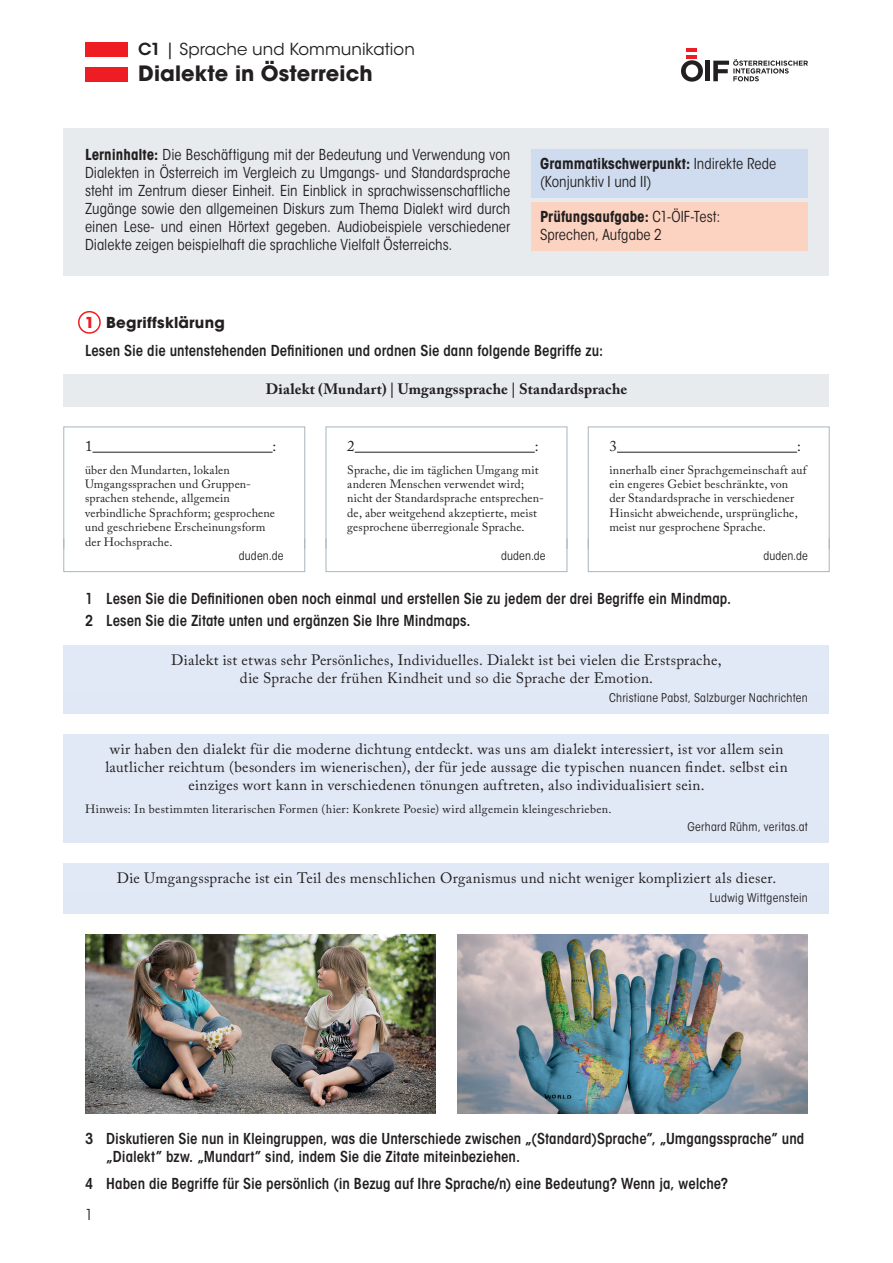
<style>
.page{position:relative;width:893px;height:1263px;background:#fff}
.page>*{position:absolute;margin:0;border:0;box-sizing:border-box;transform-origin:0 0}
.t1{font:700 21px "ITC Avant Garde Std";letter-spacing:.005em;color:#231f20}
.t2{font:16.5px "ITC Avant Garde Std";color:#231f20}
.t3{font:15px/18px "Adobe Caslon Pro";letter-spacing:.02em;color:#231f20;text-align:center}
.t4{font:600 condensed 15px/28.7px "ITC Avant Garde Std";letter-spacing:.005em;color:#231f20}
.t5{font:condensed 15px/18px "ITC Avant Garde Std";color:#231f20}
.t6{font:700 15px "Adobe Caslon Pro";letter-spacing:.015em;color:#231f20}
.t7{font:12px/14.4px "Adobe Caslon Pro";letter-spacing:.015em;color:#231f20}
.t8{font:condensed 12px "ITC Avant Garde Std";letter-spacing:.02em;color:#231f20}
.s1{font-weight:600}
.s2{font-weight:700}
.s3{font-weight:700;font-stretch:normal;color:#ee1d23}
.s4{font-weight:700;font-stretch:normal}
</style>
<div class="page">
<svg style="left:681px;top:60px;width:22px;height:22px"></svg>
<div style="left:705px;top:61px;width:5px;height:20px;background:#231f20"></div>
<hr style="left:686px;top:55px;width:11px;height:4px;background:#ee1d23">
<svg style="left:686px;top:49px;width:11px;height:3px"></svg>
<svg style="left:713px;top:59px;width:95px;height:22px"></svg>
<div style="left:85px;top:67px;width:43px;height:14px;background:#ee1d23"></div>
<div style="left:85px;top:43px;width:43px;height:14px;background:#ee1d23"></div>
<div style="left:64px;top:128px;width:765px;height:147px;background:#e7ebee"></div>
<div style="left:64px;top:375px;width:765px;height:32px;background:#e7ebee"></div>
<div style="left:63px;top:426px;width:242px;height:123px;border:1px solid #a7b6be"></div>
<hr style="left:93px;top:452px;width:180px;height:1px;background:#231f20">
<div style="left:63px;top:538px;width:242px;height:34px;border:1px solid #a7b6be"></div>
<div style="left:326px;top:426px;width:241px;height:123px;border:1px solid #a7b6be"></div>
<hr style="left:355px;top:452px;width:180px;height:1px;background:#231f20">
<div style="left:326px;top:538px;width:241px;height:34px;border:1px solid #a7b6be"></div>
<div style="left:588px;top:426px;width:242px;height:123px;border:1px solid #a7b6be"></div>
<hr style="left:617px;top:452px;width:180px;height:1px;background:#231f20">
<div style="left:588px;top:538px;width:242px;height:34px;border:1px solid #a7b6be"></div>
<div style="left:64px;top:645px;width:765px;height:50px;background:#e1e9f6"></div>
<div style="left:64px;top:693px;width:765px;height:20px;background:#e1e8f5"></div>
<div style="left:64px;top:734px;width:765px;height:68px;background:#e1e9f6"></div>
<div style="left:64px;top:795px;width:765px;height:29px;background:#e1e9f6"></div>
<div style="left:64px;top:822px;width:765px;height:21px;background:#e1e8f5"></div>
<div style="left:64px;top:864px;width:765px;height:32px;background:#e1e9f6"></div>
<div style="left:64px;top:893px;width:765px;height:20px;background:#e1e8f5"></div>
<img style="left:457px;top:935px;width:351px;height:178px">
<img style="left:85px;top:935px;width:351px;height:178px">
<div style="left:78px;top:311px;width:23px;height:23px;border:2px solid #ee1d23;border-radius:50%"></div>
<div style="left:531px;top:203px;width:277px;height:48px;background:#fcd2c0"></div>
<div style="left:531px;top:149px;width:277px;height:48px;background:#cfdcef"></div>
<h2 class="t2" style="left:138px;top:39px;width:278px"><span class="s1">C1</span> | Sprache und Kommunikation</h2>
<h1 class="t1" style="left:138px;top:60px;width:236px">Dialekte in Österreich</h1>
<p class="t5" style="left:85px;top:146px;width:427px;text-align:justify"><span class="s2">Lerninhalte:</span> Die Beschäftigung mit der Bedeutung und Verwendung von Dialekten in Österreich im Vergleich zu Umgangs- und Standardsprache steht im Zentrum dieser Einheit. Ein Einblick in sprachwissenschaftliche Zugänge sowie den allgemeinen Diskurs zum Thema Dialekt wird durch einen Lese- und einen Hörtext gegeben. Audiobeispiele verschiedener Dialekte zeigen beispielhaft die sprachliche Vielfalt Österreichs.</p>
<p class="t5" style="left:540px;top:154px;width:238px"><span class="s2">Grammatikschwerpunkt:</span> Indirekte Rede (Konjunktiv I und II)</p>
<p class="t5" style="left:540px;top:208px;width:182px"><span class="s2">Prüfungsaufgabe:</span> C1-ÖIF-Test:<br>Sprechen, Aufgabe 2</p>
<p class="t4" style="left:85px;top:308px;width:520px"><span class="s3">1</span> <span class="s4">Begriffsklärung<br></span>Lesen Sie die untenstehenden Definitionen und ordnen Sie dann folgende Begriffe zu:</p>
<p class="t6" style="left:266px;top:380px;width:363px">Dialekt (Mundart) | Umgangssprache | Standardsprache</p>
<p class="t3" style="left:85px;top:436px;width:9px">1</p>
<p class="t3" style="left:273px;top:436px;width:5px">:</p>
<p class="t7" style="left:85px;top:462px;width:191px">über den Mundarten, lokalen<br>Umgangssprachen und Gruppen&shy;sprachen stehende, allgemein verbindliche Sprachform; gesprochene und geschriebene Erscheinungsform der Hochsprache.</p>
<p class="t8" style="left:239px;top:548px;width:46px">duden.de</p>
<p class="t3" style="left:609px;top:436px;width:9px">3</p>
<p class="t3" style="left:797px;top:436px;width:5px">:</p>
<p class="t7" style="left:609px;top:462px;width:198px">innerhalb einer Sprachgemeinschaft auf ein engeres Gebiet beschränkte, von der Standardsprache in verschiedener Hinsicht abweichende, ursprüngliche, meist nur gesprochene Sprache.</p>
<p class="t8" style="left:763px;top:548px;width:46px">duden.de</p>
<p class="t4" style="left:85px;top:587px;width:648px;line-height:22.2px">1 Lesen Sie die Definitionen oben noch einmal und erstellen Sie zu jedem der drei Begriffe ein Mindmap.<br>2 Lesen Sie die Zitate unten und ergänzen Sie Ihre Mindmaps.</p>
<p class="t3" style="left:171px;top:651px;width:552px">Dialekt ist etwas sehr Persönliches, Individuelles. Dialekt ist bei vielen die Erstsprache, die Sprache der frühen Kindheit und so die Sprache der Emotion.</p>
<p class="t8" style="left:609px;top:690px;width:200px">Christiane Pabst, Salzburger Nachrichten</p>
<p class="t3" style="left:105px;top:739px;width:684px">wir haben den dialekt für die moderne dichtung entdeckt. was uns am dialekt interessiert, ist vor allem sein lautlicher reichtum (besonders im wienerischen), der für jede aussage die typischen nuancen findet. selbst ein einziges wort kann in verschiedenen tönungen auftreten, also individualisiert sein.</p>
<p class="t7" style="left:85px;top:801px;width:528px">Hinweis: In bestimmten literarischen Formen (hier: Konkrete Poesie) wird allgemein kleingeschrieben.</p>
<p class="t8" style="left:687px;top:820px;width:122px">Gerhard Rühm, veritas.at</p>
<p class="t3" style="left:117px;top:869px;width:661px">Die Umgangssprache ist ein Teil des menschlichen Organismus und nicht weniger kompliziert als dieser.</p>
<p class="t8" style="left:710px;top:890px;width:99px">Ludwig Wittgenstein</p>
<p class="t3" style="left:347px;top:436px;width:9px">2</p>
<p class="t3" style="left:535px;top:436px;width:5px">:</p>
<p class="t7" style="left:347px;top:462px;width:198px">Sprache, die im täglichen Umgang mit anderen Menschen verwendet wird; nicht der Standardsprache entsprechen&shy;de, aber weitgehend akzeptierte, meist gesprochene überregionale Sprache.</p>
<p class="t8" style="left:501px;top:548px;width:46px">duden.de</p>
<p class="t4" style="left:106px;top:1129px;width:700px;line-height:18px;text-indent:-21px">3 Diskutieren Sie nun in Kleingruppen, was die Unterschiede zwischen „(Standard)Sprache”, „Umgangssprache” und „Dialekt” bzw. „Mundart” sind, indem Sie die Zitate miteinbeziehen.</p>
<p class="t4" style="left:85px;top:1169px;width:645px">4 Haben die Begriffe für Sie persönlich (in Bezug auf Ihre Sprache/n) eine Bedeutung? Wenn ja, welche?</p>
<p class="t5" style="left:85px;top:1206px;width:9px">1</p>
</div>
